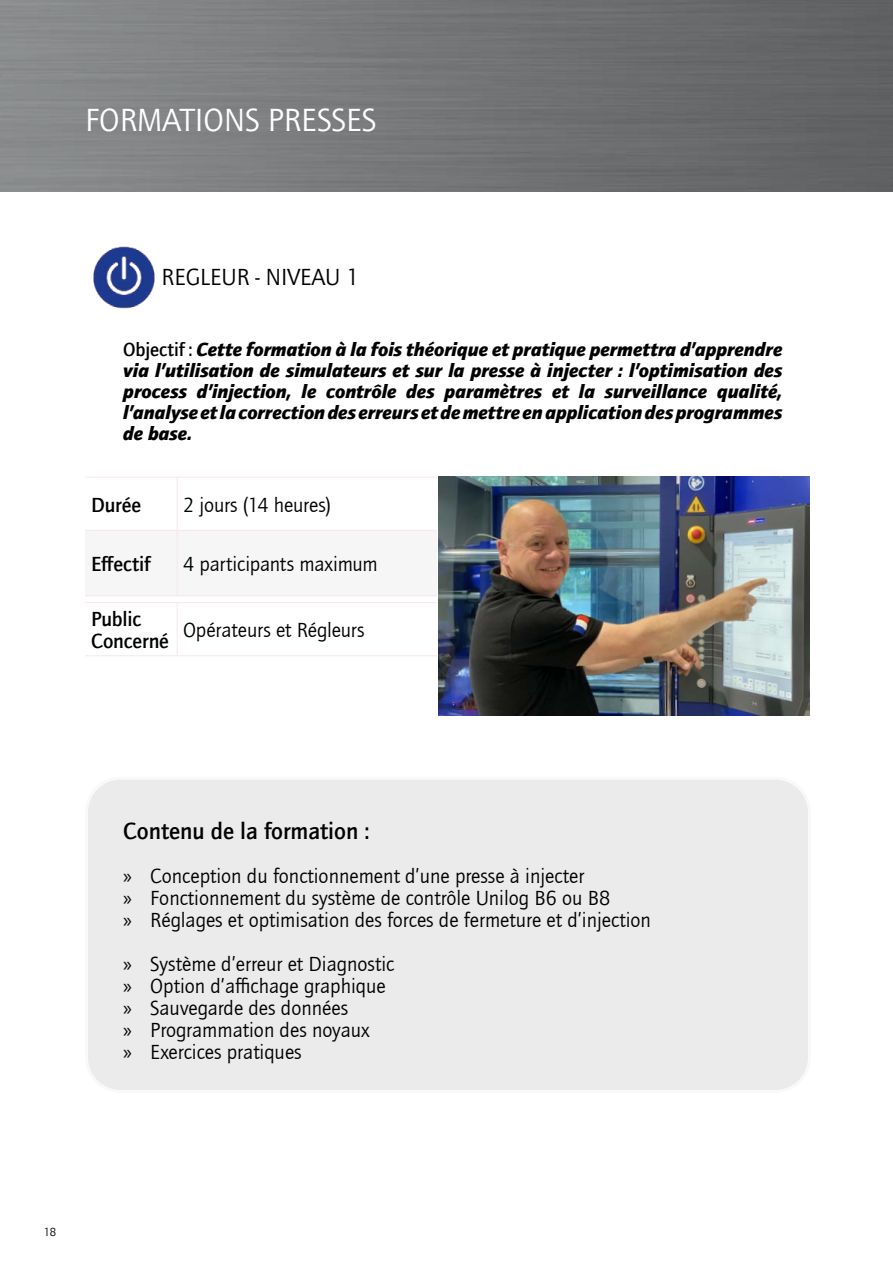
<style>
.page{position:relative;width:893px;height:1263px;background:#fff}
.page>*{position:absolute;margin:0;border:0;box-sizing:border-box;transform-origin:0 0}
.t1{font:33px "Quay Sans ITC Com";color:#fff}
.t2{font:500 24px "Quay Sans ITC Com";color:#000}
.t3{font:24px "Quay Sans ITC Com";color:#000}
.t4{font:21px/22px "Quay Sans ITC Com";color:#000}
.t5{font:500 21px/22.5px "Quay Sans ITC Com";letter-spacing:-.005em;color:#000}
.t6{font:italic 900 19.5px/21px "Quay Sans ITC Com";color:#000;text-align:justify}
.t7{font:12px "Quay Sans ITC Com";color:#000}
.s1{font-weight:500;font-style:normal}
.s2{font-family:"Myriad Pro"}
</style>
<div class="page">
<div style="left:0;top:0;width:893px;height:191px;background:linear-gradient(to right,#8b8d8f,#5e5f60)"></div>
<div style="left:87px;top:778px;width:722px;height:313px;background:#ebebeb;border-radius:34px"></div>
<div style="left:85px;top:777px;width:726px;height:316px;border:3px solid #edeef7;border-radius:34px"></div>
<img style="left:93px;top:246px;width:62px;height:63px">
<img style="left:438px;top:477px;width:371px;height:238px">
<hr style="left:85px;top:477px;width:92px;height:1px;background:#f5e7ee">
<hr style="left:177px;top:477px;width:260px;height:1px;background:#f5e7ee">
<hr style="left:177px;top:478px;width:1px;height:52px;background:#f5e7ee">
<hr style="left:85px;top:530px;width:92px;height:1px;background:#f5e7ee">
<hr style="left:177px;top:530px;width:260px;height:1px;background:#f5e7ee">
<hr style="left:177px;top:531px;width:1px;height:64px;background:#f5e7ee">
<hr style="left:85px;top:595px;width:92px;height:1px;background:#f5e7ee">
<hr style="left:177px;top:595px;width:260px;height:1px;background:#f5e7ee">
<hr style="left:85px;top:602px;width:92px;height:1px;background:#f5e7ee">
<hr style="left:177px;top:602px;width:260px;height:1px;background:#f5e7ee">
<hr style="left:177px;top:603px;width:1px;height:52px;background:#f5e7ee">
<hr style="left:85px;top:655px;width:92px;height:1px;background:#f5e7ee">
<hr style="left:177px;top:655px;width:260px;height:1px;background:#f5e7ee">
<h1 class="t1" style="left:85px;top:101px;width:293px">FORMATIONS PRESSES</h1>
<p class="t3" style="left:162px;top:263px;width:199px">REGLEUR - NIVEAU 1</p>
<p class="t6" style="left:123px;top:338px;width:661px"><span class="s1">Objectif :</span> Cette formation à la fois théorique et pratique permettra d’apprendre via l’utilisation de simulateurs et sur la presse à injecter : l’optimisation des process d’injection, le contrôle des paramètres et la surveillance qualité, l’analyse et la correction des erreurs et de mettre en application des programmes de base.</p>
<p class="t5" style="left:91px;top:493px;width:51px">Durée</p>
<p class="t4" style="left:183px;top:494px;width:149px">2 jours (14 heures)</p>
<p class="t5" style="left:91px;top:552px;width:61px">Effectif</p>
<p class="t4" style="left:183px;top:553px;width:196px">4 participants maximum</p>
<p class="t5" style="left:91px;top:607px;width:79px">Public<br>Concerné</p>
<p class="t4" style="left:183px;top:619px;width:183px">Opérateurs et Régleurs</p>
<p class="t7" style="left:44px;top:1225px;width:14px">18</p>
<p class="t2" style="left:123px;top:816px;width:248px">Contenu de la formation :</p>
<p class="t4" style="left:123px;top:864px;width:529px"><span class="s2">»</span> Conception du fonctionnement d’une presse à injecter<br><span class="s2">»</span> Fonctionnement du système de contrôle Unilog B6 ou B8<br><span class="s2">»</span> Réglages et optimisation des forces de fermeture et d’injection</p>
<p class="t4" style="left:123px;top:952px;width:273px"><span class="s2">»</span> Système d’erreur et Diagnostic <span class="s2">»</span> Option d’affichage graphique <span class="s2">»</span> Sauvegarde des données<br><span class="s2">»</span> Programmation des noyaux<br><span class="s2">»</span> Exercices pratiques</p>
</div>
